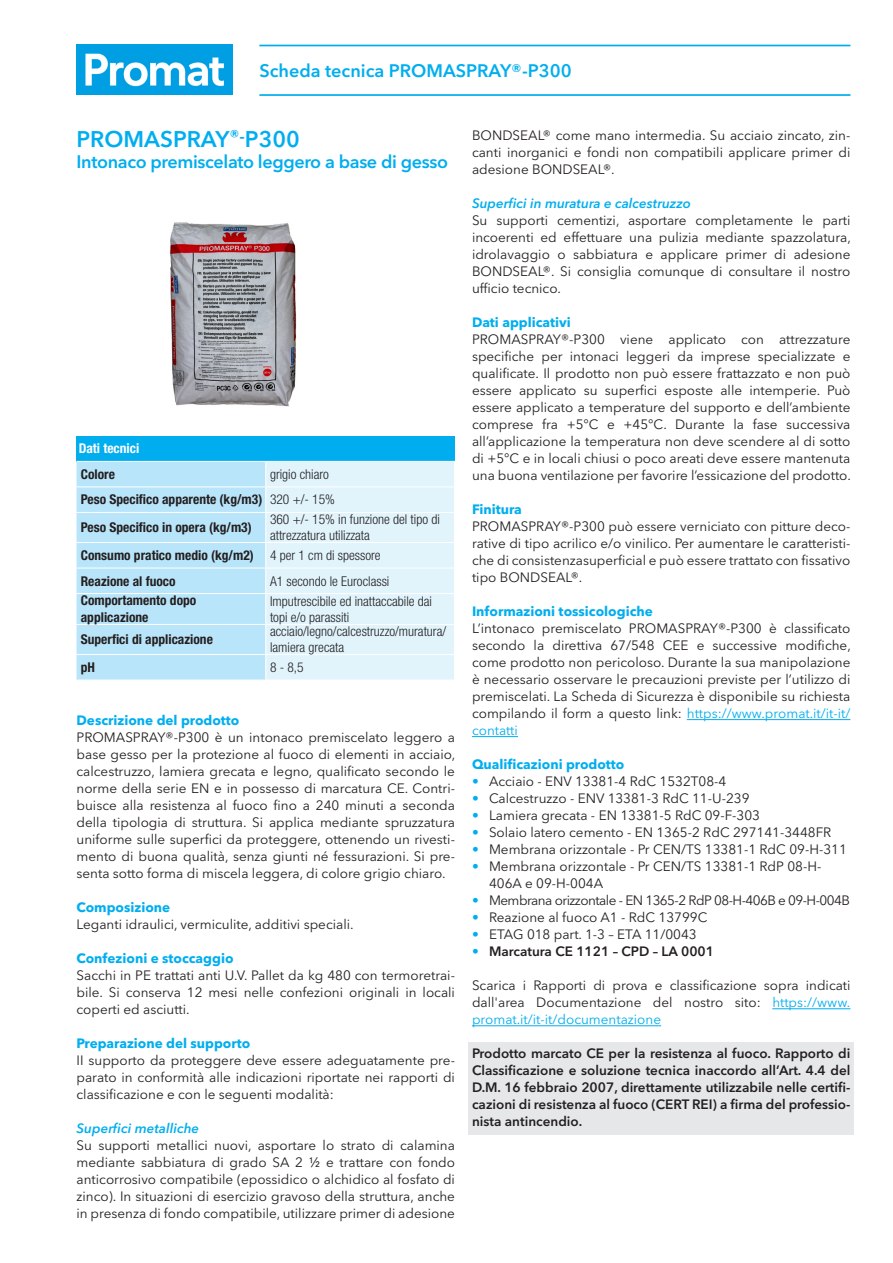
<style>
.page{position:relative;width:893px;height:1263px;background:#fff}
.page>*{position:absolute;margin:0;border:0;box-sizing:border-box;transform-origin:0 0}
.Intro_text-15_6_Demi{font:600 22.5px "Avenir Next W1 G";color:#00aeef}
.Intro_text-12_5_Demi{font:600 18px "Avenir Next W1 G";letter-spacing:-.02em;color:#00aeef}
.Header_2_lines_top-1{font:600 18px "Avenir Next W1 G";color:#00aeef}
.Text-9_4_Regular_bla{font:13.5px/17px "Avenir Next W1 G";color:#231f20;text-align:justify}
.Text-9_4_Regular_bla-2{font:600 13.5px/17px "Avenir Next W1 G";color:#231f20;text-align:justify}
.table-text__left{font:300 condensed 13.5px/16.2px "Helvetica Neue LT Std";color:#231f20}
.table-headline__blac{font:700 condensed 13.5px/17px "Helvetica Neue LT Std";color:#231f20}
.Title-9_4_Bold_cyan{font:700 13.5px "Avenir Next W1 G";color:#00aeef}
.Title-9_4_Bold_cyan-2{font:italic 600 13.5px "Avenir Next W1 G";color:#00aeef}
.Text-9_4_Regular_bla-3{font:13.5px "Avenir Next W1 G";letter-spacing:-.04em;color:#231f20}
.table-headline__blac-2{font:700 condensed 13.5px "Helvetica Neue LT Std";color:#fff}
.s1{color:#00aeef}
</style>
<div class="page">
<div style="left:469px;top:1042px;width:385px;height:93px;background:#e6e7e9"></div>
<img style="left:77px;top:45px;width:156px;height:50px">
<hr style="left:259px;top:45px;width:591px;height:1px;background:#00aeef">
<hr style="left:259px;top:94px;width:591px;height:2px;background:#00aeef">
<img style="left:170px;top:222px;width:127px;height:185px">
<hr style="left:687px;top:719px;width:163px;height:1px;background:#00aeef">
<hr style="left:472px;top:736px;width:46px;height:1px;background:#00aeef">
<hr style="left:772px;top:1008px;width:78px;height:1px;background:#00aeef">
<hr style="left:472px;top:1025px;width:189px;height:1px;background:#00aeef">
<div style="left:77px;top:436px;width:378px;height:25px;background:#00aeef"></div>
<svg style="left:77px;top:461px;width:378px;height:219px"></svg>
<p class="Header_2_lines_top-1" style="left:259px;top:59px;width:314px">Scheda tecnica PROMASPRAY®-P300</p>
<p class="Intro_text-15_6_Demi" style="left:77px;top:125px;width:225px">PROMASPRAY<sup>®-</sup>P300</p>
<p class="Intro_text-12_5_Demi" style="left:77px;top:151px;width:373px">Intonaco premiscelato leggero a base di gesso</p>
<p class="table-headline__blac-2" style="left:79px;top:440px;width:62px">Dati tecnici</p>
<p class="table-headline__blac" style="left:81px;top:465px;width:36px">Colore</p>
<p class="table-text__left" style="left:270px;top:466px;width:60px">grigio chiaro</p>
<p class="table-headline__blac" style="left:81px;top:491px;width:183px">Peso Specifico apparente (kg/m3)</p>
<p class="table-text__left" style="left:270px;top:491px;width:66px">320 +/- 15%</p>
<p class="table-headline__blac" style="left:81px;top:519px;width:172px">Peso Specifico in opera (kg/m3)</p>
<p class="table-text__left" style="left:270px;top:511px;width:171px">360 +/- 15% in funzione del tipo di attrezzatura utilizzata</p>
<p class="table-headline__blac" style="left:81px;top:547px;width:175px">Consumo pratico medio (kg/m2)</p>
<p class="table-text__left" style="left:270px;top:547px;width:112px">4 per 1 cm di spessore</p>
<p class="table-headline__blac" style="left:81px;top:572px;width:96px">Reazione al fuoco</p>
<p class="table-text__left" style="left:270px;top:573px;width:121px">A1 secondo le Euroclassi</p>
<p class="table-headline__blac" style="left:81px;top:592px;width:117px">Comportamento dopo applicazione</p>
<p class="table-text__left" style="left:270px;top:593px;width:164px">Imputrescibile ed inattaccabile dai topi e/o parassiti</p>
<p class="table-headline__blac" style="left:81px;top:631px;width:134px">Superfici di applicazione</p>
<p class="table-text__left" style="left:270px;top:623px;width:178px">acciaio/legno/calcestruzzo/muratura/ lamiera grecata</p>
<p class="table-headline__blac" style="left:81px;top:659px;width:16px">pH</p>
<p class="table-text__left" style="left:270px;top:659px;width:35px">8 - 8,5</p>
<p class="Title-9_4_Bold_cyan" style="left:77px;top:712px;width:164px">Descrizione del prodotto</p>
<p class="Text-9_4_Regular_bla" style="left:77px;top:729px;width:380px">PROMASPRAY®-P300 è un intonaco premiscelato leggero a base gesso per la protezione al fuoco di elementi in acciaio, calcestruzzo, lamiera grecata e legno, qualificato secondo le norme della serie EN e in possesso di marcatura CE. Contri&shy;buisce alla resistenza al fuoco fino a 240 minuti a seconda della tipologia di struttura. Si applica mediante spruzzatura uniforme sulle superfici da proteggere, ottenendo un rivesti&shy;mento di buona qualità, senza giunti né fessurazioni. Si pre&shy;senta sotto forma di miscela leggera, di colore grigio chiaro.</p>
<p class="Title-9_4_Bold_cyan" style="left:77px;top:899px;width:95px">Composizione</p>
<p class="Text-9_4_Regular_bla" style="left:77px;top:916px;width:279px">Leganti idraulici, vermiculite, additivi speciali.</p>
<p class="Title-9_4_Bold_cyan" style="left:77px;top:950px;width:159px">Confezioni e stoccaggio</p>
<p class="Text-9_4_Regular_bla" style="left:77px;top:967px;width:380px">Sacchi in PE trattati anti U.V. Pallet da kg 480 con termoretrai&shy;bile. Si conserva 12 mesi nelle confezioni originali in locali coperti ed asciutti.</p>
<p class="Title-9_4_Bold_cyan" style="left:77px;top:1035px;width:175px">Preparazione del supporto</p>
<p class="Text-9_4_Regular_bla" style="left:77px;top:1052px;width:380px">II supporto da proteggere deve essere adeguatamente pre&shy;parato in conformità alle indicazioni riportate nei rapporti di classificazione e con le seguenti modalità:</p>
<p class="Title-9_4_Bold_cyan-2" style="left:77px;top:1120px;width:124px">Superfici metalliche</p>
<p class="Text-9_4_Regular_bla" style="left:77px;top:1137px;width:380px">Su supporti metallici nuovi, asportare lo strato di calamina mediante sabbiatura di grado SA 2 ½ e trattare con fondo anticorrosivo compatibile (epossidico o alchidico al fosfato di zinco). In situazioni di esercizio gravoso della struttura, anche in presenza di fondo compatibile, utilizzare primer di adesione</p>
<p class="Text-9_4_Regular_bla" style="left:472px;top:127px;width:380px">BONDSEAL® come mano intermedia. Su acciaio zincato, zin&shy;canti inorganici e fondi non compatibili applicare primer di adesione BONDSEAL®.</p>
<p class="Title-9_4_Bold_cyan-2" style="left:472px;top:195px;width:220px">Superfici in muratura e calcestruzzo</p>
<p class="Text-9_4_Regular_bla" style="left:472px;top:212px;width:380px">Su supporti cementizi, asportare completamente le parti incoerenti ed effettuare una pulizia mediante spazzolatura, idrolavaggio o sabbiatura e applicare primer di adesione BONDSEAL®. Si consiglia comunque di consultare il nostro ufficio tecnico.</p>
<p class="Title-9_4_Bold_cyan" style="left:472px;top:314px;width:100px">Dati applicativi</p>
<p class="Text-9_4_Regular_bla" style="left:472px;top:331px;width:380px">PROMASPRAY®-P300 viene applicato con attrezzature specifiche per intonaci leggeri da imprese specializzate e qualificate. Il prodotto non può essere frattazzato e non può essere applicato su superfici esposte alle intemperie. Può essere applicato a temperature del supporto e dell’ambiente comprese fra +5°C e +45°C. Durante la fase successiva all’applicazione la temperatura non deve scendere al di sotto di +5°C e in locali chiusi o poco areati deve essere mantenuta una buona ventilazione per favorire l’essicazione del prodotto.</p>
<p class="Title-9_4_Bold_cyan" style="left:472px;top:501px;width:51px">Finitura</p>
<p class="Text-9_4_Regular_bla" style="left:472px;top:518px;width:380px">PROMASPRAY®-P300 può essere verniciato con pitture deco&shy;rative di tipo acrilico e/o vinilico. Per aumentare le caratteristi&shy;che di consistenzasuperficial e può essere trattato con fissativo tipo BONDSEAL®.</p>
<p class="Title-9_4_Bold_cyan" style="left:472px;top:603px;width:182px">Informazioni tossicologiche</p>
<p class="Text-9_4_Regular_bla" style="left:472px;top:620px;width:380px">L’intonaco premiscelato PROMASPRAY®-P300 è classificato secondo la direttiva 67/548 CEE e successive modifiche, come prodotto non pericoloso. Durante la sua manipolazione è necessario osservare le precauzioni previste per l’utilizzo di premiscelati. La Scheda di Sicurezza è disponibile su richiesta compilando il form a questo link: <span class="s1">https://www.promat.it/it-it/ contatti</span></p>
<p class="Title-9_4_Bold_cyan" style="left:472px;top:756px;width:154px">Qualificazioni prodotto</p>
<p class="Text-9_4_Regular_bla" style="left:472px;top:773px;width:256px"><span class="s1">•</span> Acciaio - ENV 13381-4 RdC 1532T08-4</p>
<p class="Text-9_4_Regular_bla" style="left:472px;top:790px;width:279px"><span class="s1">•</span> Calcestruzzo - ENV 13381-3 RdC 11-U-239</p>
<p class="Text-9_4_Regular_bla" style="left:472px;top:807px;width:290px"><span class="s1">•</span> Lamiera grecata - EN 13381-5 RdC 09-F-303</p>
<p class="Text-9_4_Regular_bla" style="left:472px;top:824px;width:361px"><span class="s1">•</span> Solaio latero cemento - EN 1365-2 RdC 297141-3448FR</p>
<p class="Text-9_4_Regular_bla" style="left:472px;top:841px;width:376px"><span class="s1">•</span> Membrana orizzontale - Pr CEN/TS 13381-1 RdC 09-H-311</p>
<p class="Text-9_4_Regular_bla" style="left:489px;top:858px;width:334px;text-indent:-17px"><span class="s1">•</span> Membrana orizzontale - Pr CEN/TS 13381-1 RdP 08-H-<br>406A e 09-H-004A</p>
<p class="Text-9_4_Regular_bla-3" style="left:472px;top:892px;width:379px"><span class="s1">•</span> Membrana orizzontale - EN 1365-2 RdP 08-H-406B e 09-H-004B</p>
<p class="Text-9_4_Regular_bla" style="left:472px;top:909px;width:237px"><span class="s1">•</span> Reazione al fuoco A1 - RdC 13799C</p>
<p class="Text-9_4_Regular_bla" style="left:472px;top:926px;width:226px"><span class="s1">•</span> ETAG 018 part. 1-3 – ETA 11/0043</p>
<p class="Text-9_4_Regular_bla-2" style="left:472px;top:943px;width:244px"><span class="s1">•</span> Marcatura CE 1121 – CPD – LA 0001</p>
<p class="Text-9_4_Regular_bla" style="left:472px;top:977px;width:380px">Scarica i Rapporti di prova e classificazione sopra indicati dall'area Documentazione del nostro sito: <span class="s1">https://www. promat.it/it-it/documentazione</span></p>
<p class="Text-9_4_Regular_bla-2" style="left:472px;top:1045px;width:380px">Prodotto marcato CE per la resistenza al fuoco. Rapporto di Classificazione e soluzione tecnica inaccordo all’Art. 4.4 del D.M. 16 febbraio 2007, direttamente utilizzabile nelle certifi&shy;cazioni di resistenza al fuoco (CERT REI) a firma del professio&shy;nista antincendio.</p>
</div>
